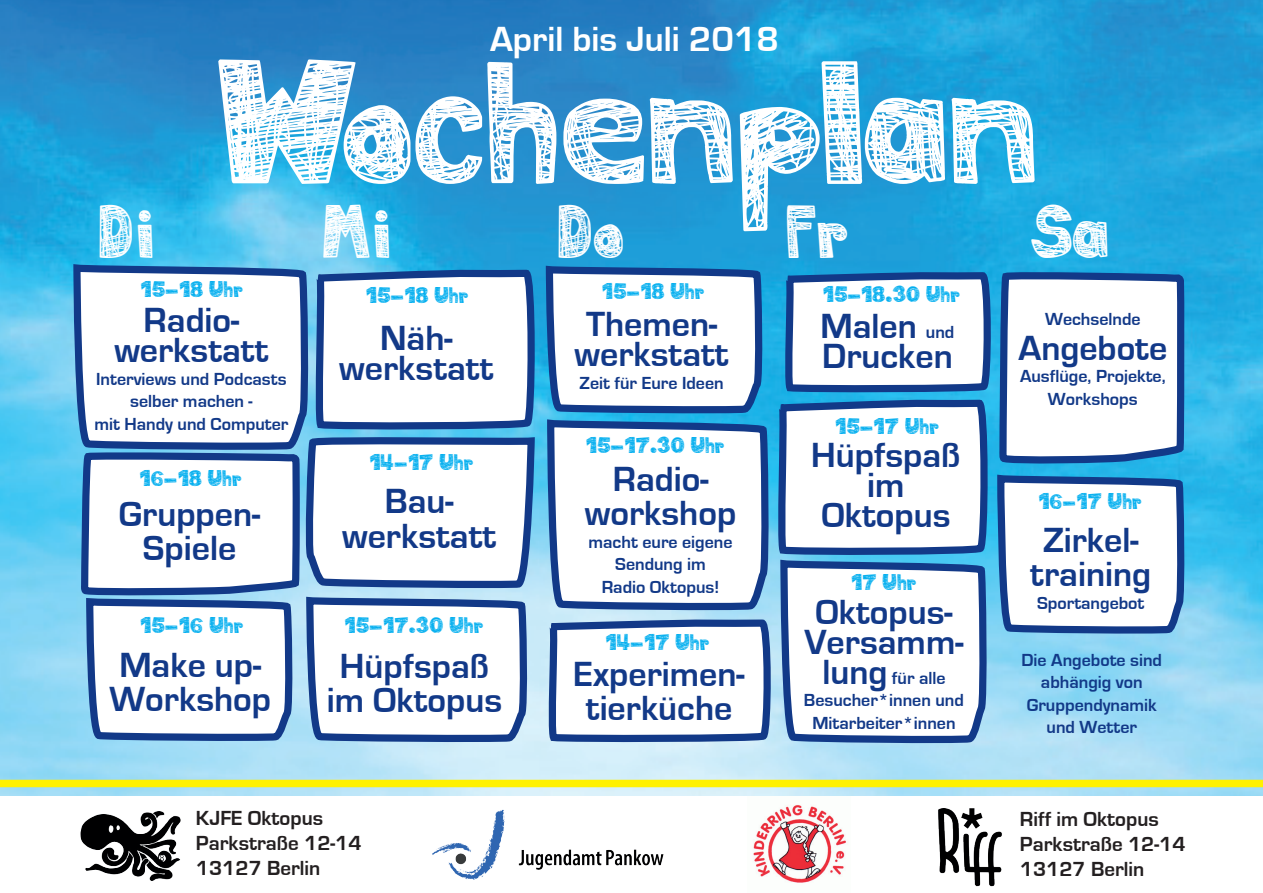
<style>
.page{position:relative;width:1263px;height:893px;background:#fff}
.page>*{position:absolute;margin:0;border:0;box-sizing:border-box;transform-origin:0 0}
.t1{font:700 105px "DJBMESSINMYHEAD";color:#fff}
.t2{font:700 45px "DJBMESSINMYHEAD";color:#fff}
.t3{font:700 36px/30px "Eurostile";color:#123988;text-align:center}
.t4{font:700 36px "Eurostile";color:#fff}
.t5{font:700 21px/25.2px "Eurostile";color:#231f20}
.t6{font:700 18px/22.5px "Eurostile";color:#123988;text-align:center}
.t7{font:700 13.5px "DJBMESSINMYHEAD";color:#00aeef}
.s1{font-size:18px}
.s2{font-size:36px}
</style>
<div class="page">
<img style="left:748px;top:795px;width:103px;height:88px">
<img style="left:0;top:0;width:1263px;height:795px">
<div style="left:0;top:780px;width:1263px;height:7px;background:#fff101"></div>
<img style="left:81px;top:812px;width:100px;height:69px">
<img style="left:938px;top:808px;width:64px;height:78px">
<img style="left:432px;top:809px;width:232px;height:71px">
<svg style="left:76px;top:261px;width:1114px;height:488px"></svg>
<svg style="left:68px;top:260px;width:245px;height:196px"></svg>
<h3 class="t4" style="left:490px;top:19px;width:291px">April bis Juli 2018</h3>
<h1 class="t1" style="left:218px;top:86px;width:823px">Wochenplan</h1>
<h2 class="t2" style="left:100px;top:216px;width:57px">Di</h2>
<h2 class="t2" style="left:323px;top:216px;width:70px">Mi</h2>
<h2 class="t2" style="left:559px;top:216px;width:67px">Do</h2>
<h2 class="t2" style="left:787px;top:216px;width:63px">Fr</h2>
<h2 class="t2" style="left:1031px;top:216px;width:80px">Sa</h2>
<p class="t7" style="left:140px;top:284px;width:105px">15-18 Uhr</p>
<h3 class="t3" style="left:114px;top:306px;width:156px">Radio&shy;werkstatt</h3>
<p class="t6" style="left:94px;top:368px;width:195px">Interviews und Podcasts selber machen -<br>mit Handy und Computer</p>
<p class="t7" style="left:365px;top:291px;width:105px">15-18 Uhr</p>
<h3 class="t3" style="left:339px;top:324px;width:156px">Näh&shy;werkstatt</h3>
<p class="t7" style="left:601px;top:286px;width:105px">15-18 Uhr</p>
<h3 class="t3" style="left:575px;top:310px;width:156px">Themen&shy;werkstatt</h3>
<p class="t6" style="left:580px;top:372px;width:146px">Zeit für Eure Ideen</p>
<p class="t7" style="left:822px;top:290px;width:139px">15-18.30 Uhr</p>
<h3 class="t3" style="left:820px;top:311px;width:135px;text-align:left">Malen <span class="s1">und<br></span>Drucken</h3>
<p class="t7" style="left:834px;top:421px;width:106px">15-17 Uhr</p>
<p class="t6" style="left:1045px;top:308px;width:97px">Wechselnde</p>
<h3 class="t3" style="left:1018px;top:333px;width:150px">Angebote</h3>
<p class="t6" style="left:1020px;top:365px;width:147px">Ausflüge, Projekte,<br>Workshops</p>
<p class="t7" style="left:585px;top:440px;width:141px">15-17.30 Uhr</p>
<p class="t7" style="left:369px;top:457px;width:106px">14-17 Uhr</p>
<h3 class="t3" style="left:811px;top:441px;width:151px">Hüpfspaß im<br>Oktopus</h3>
<h3 class="t3" style="left:585px;top:462px;width:153px;line-height:34.5px">Radio&shy;workshop</h3>
<p class="t6" style="left:588px;top:531px;width:146px">macht eure eigene<br>Sendung im<br>Radio Oktopus!</p>
<p class="t7" style="left:139px;top:473px;width:104px">16-18 Uhr</p>
<h3 class="t3" style="left:342px;top:484px;width:156px;line-height:34.5px">Bau&shy;werkstatt</h3>
<p class="t7" style="left:1038px;top:497px;width:106px">16-17 Uhr</p>
<h3 class="t3" style="left:119px;top:497px;width:143px;line-height:34.5px">Gruppen-<br>Spiele</h3>
<h3 class="t3" style="left:1030px;top:523px;width:122px;line-height:34.5px">Zirkel&shy;training</h3>
<p class="t6" style="left:1037px;top:592px;width:109px">Sportangebot</p>
<p class="t7" style="left:850px;top:578px;width:67px">17 Uhr</p>
<h3 class="t3" style="left:804px;top:597px;width:161px">Oktopus-<br>Versamm-</h3>
<p class="t6" style="left:804px;top:667px;width:161px"><span class="s2">lung</span> für alle<br>Besucher*innen und<br>Mitarbeiter*innen</p>
<p class="t6" style="left:1021px;top:649px;width:142px">Die Angebote sind abhängig von<br>Gruppendynamik und Wetter</p>
<p class="t7" style="left:139px;top:620px;width:105px">15-16 Uhr</p>
<p class="t7" style="left:344px;top:620px;width:141px">15-17.30 Uhr</p>
<p class="t7" style="left:605px;top:637px;width:106px">14-17 Uhr</p>
<h3 class="t3" style="left:109px;top:648px;width:163px;line-height:34.5px;text-align:left">Make up-<br>Workshop</h3>
<h3 class="t3" style="left:327px;top:649px;width:177px;line-height:34.5px">Hüpfspaß im Oktopus</h3>
<h3 class="t3" style="left:574px;top:657px;width:172px;line-height:34.5px">Experimen&shy;tierküche</h3>
<p class="t5" style="left:196px;top:806px;width:167px">KJFE Oktopus<br>Parkstraße 12-14<br>13127 Berlin</p>
<p class="t5" style="left:1020px;top:806px;width:167px">Riff im Oktopus<br>Parkstraße 12-14<br>13127 Berlin</p>
</div>
